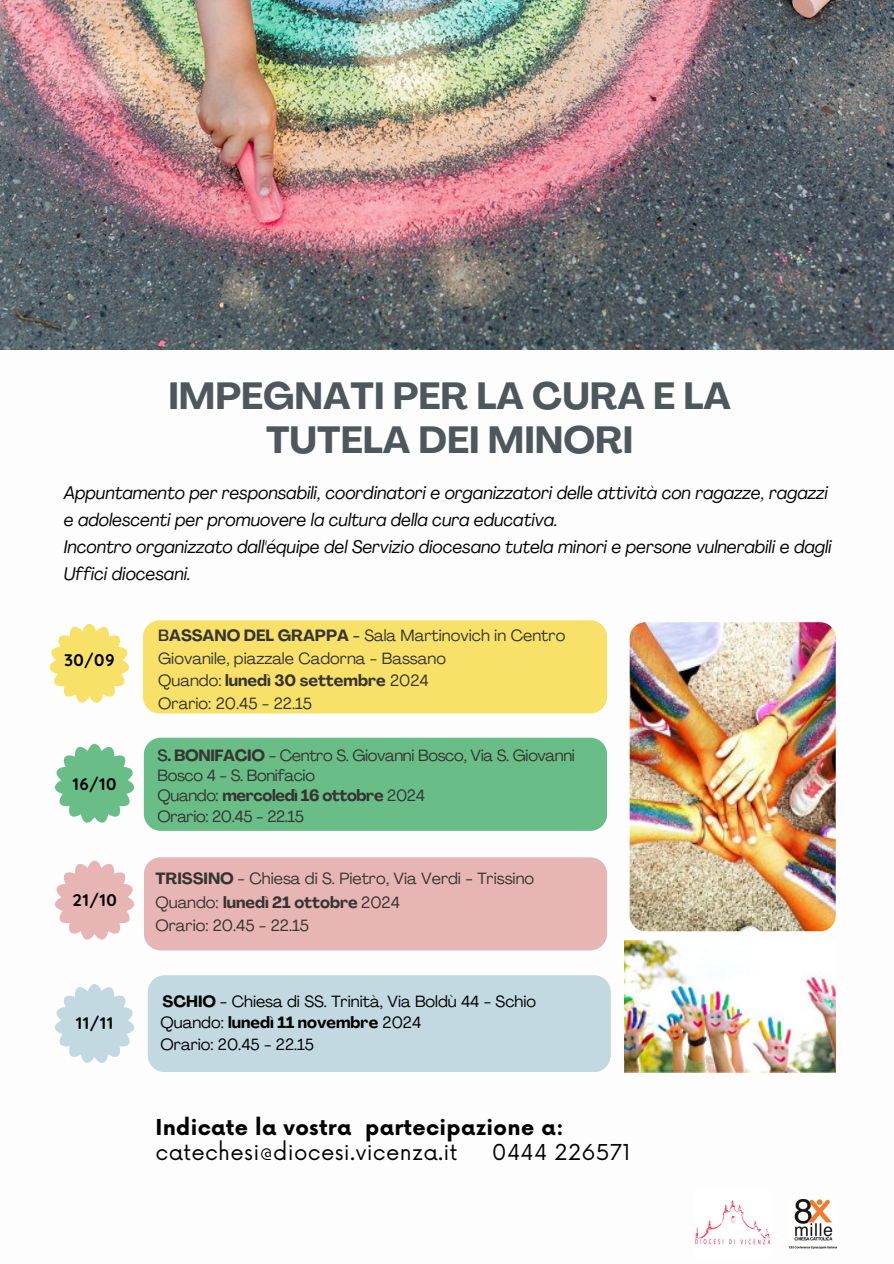
<style>
.page{position:relative;width:894px;height:1264px;background:#fff}
.page>*{position:absolute;margin:0;border:0;box-sizing:border-box;transform-origin:0 0}
.t1{font:700 37.35px/43.8px "Agrandir";color:#4e575c;text-align:center}
.t2{font:700 21.3px/24.8px "Now";letter-spacing:.015em;color:#000}
.t3{font:21.3px "Now";letter-spacing:.015em;color:#000}
.t4{font:italic 18px/27px "Agrandir";color:#000}
.t5{font:700 16.8px "Quicksand";letter-spacing:.025em;color:#000}
.t6{font:16.05px/23px "Agrandir";color:#373431}
.t7{font:16.05px/20.2px "Agrandir";letter-spacing:-.025em;color:#373431}
.t8{font:16.05px "Agrandir";color:#000}
.t9{font:700 16.05px "Agrandir";color:#373431}
.t10{font:700 16.05px "Agrandir";letter-spacing:-.025em;color:#373431}
.t11{font:700 16.05px "Agrandir";color:#000}
.s1{font-weight:500}
.s2{font-weight:700}
.s3{font-weight:400}
</style>
<div class="page">
<svg style="left:49px;top:624px;width:80px;height:78px"></svg>
<svg style="left:55px;top:743px;width:79px;height:79px"></svg>
<svg style="left:55px;top:860px;width:79px;height:79px"></svg>
<div style="left:143px;top:620px;width:464px;height:93px;background:#f8e168;border-radius:17px"></div>
<div style="left:144px;top:737px;width:462px;height:93px;background:#69bd87;border-radius:17px"></div>
<div style="left:144px;top:857px;width:463px;height:93px;background:#e7b5b4;border-radius:17px"></div>
<img style="left:0;top:0;width:893px;height:349px">
<img style="left:629px;top:622px;width:206px;height:309px;border-radius:16px">
<img style="left:695px;top:1200px;width:74px;height:45px">
<svg style="left:55px;top:984px;width:79px;height:78px"></svg>
<div style="left:148px;top:975px;width:462px;height:97px;background:#c2d9e2;border-radius:17px"></div>
<img style="left:624px;top:940px;width:211px;height:132px">
<img style="left:789px;top:1199px;width:47px;height:48px">
<p class="t1" style="left:168px;top:377px;width:564px">IMPEGNATI PER LA CURA E LA<br>TUTELA DEI MINORI</p>
<p class="t4" style="left:64px;top:481px;width:769px">Appuntamento per responsabili, coordinatori e organizzatori delle attività con ragazze, ragazzi e adolescenti per promuovere la cultura della cura educativa.<br>Incontro organizzato dall'équipe del Servizio diocesano tutela minori e persone vulnerabili e dagli Uffici diocesani.</p>
<p class="t5" style="left:64px;top:649px;width:52px">30/09</p>
<p class="t5" style="left:73px;top:773px;width:46px">16/10</p>
<p class="t5" style="left:72px;top:889px;width:46px">21/10</p>
<p class="t5" style="left:76px;top:1012px;width:39px">11/11</p>
<p class="t6" style="left:158px;top:625px;width:408px"><span class="s1">B</span><span class="s2">ASSANO DEL GRAPPA</span> <span class="s1">-</span> Sala Martinovich in Centro<br>Giovanile, piazzale Cadorna - Bassano</p>
<h3 class="t9" style="left:158px;top:674px;width:272px"><span class="s3">Quando:</span> lunedì 30 settembre <span class="s3">2024</span></h3>
<p class="t6" style="left:158px;top:694px;width:155px">Orario: 20.45 - 22.15</p>
<h3 class="t7" style="left:158px;top:746px;width:419px"><span class="s1">S</span><span class="s2">. BONIFACIO</span> - Centro S. Giovanni Bosco, Via S. Giovanni<br>Bosco 4 - S. Bonifacio</h3>
<p class="t10" style="left:158px;top:789px;width:268px"><span class="s3">Quando:</span> mercoledì 16 ottobre <span class="s3">2024</span></p>
<p class="t7" style="left:158px;top:807px;width:148px">Orario: 20.45 - 22.15</p>
<p class="t6" style="left:155px;top:868px;width:380px"><span class="s2">TRISSINO</span> - Chiesa di S. Pietro, Via Verdi - Trissino</p>
<p class="t9" style="left:155px;top:895px;width:246px"><span class="s3">Quando:</span> lunedì 21 ottobre <span class="s3">2024</span></p>
<p class="t6" style="left:155px;top:916px;width:155px">Orario: 20.45 - 22.15</p>
<p class="t8" style="left:162px;top:994px;width:375px"><span class="s2">SCHIO</span> - Chiesa di SS. Trinità, Via Boldù 44 - Schio</p>
<h3 class="t11" style="left:161px;top:1016px;width:262px"><span class="s3">Quando:</span> lunedì 11 novembre <span class="s3">2024</span></h3>
<p class="t8" style="left:161px;top:1037px;width:155px">Orario: 20.45 - 22.15</p>
<p class="t2" style="left:155px;top:1116px;width:410px">Indicate la vostra partecipazione a: <span class="s3">catechesi@diocesi.vicenza.it</span></p>
<p class="t3" style="left:491px;top:1140px;width:140px">0444 226571</p>
</div>
